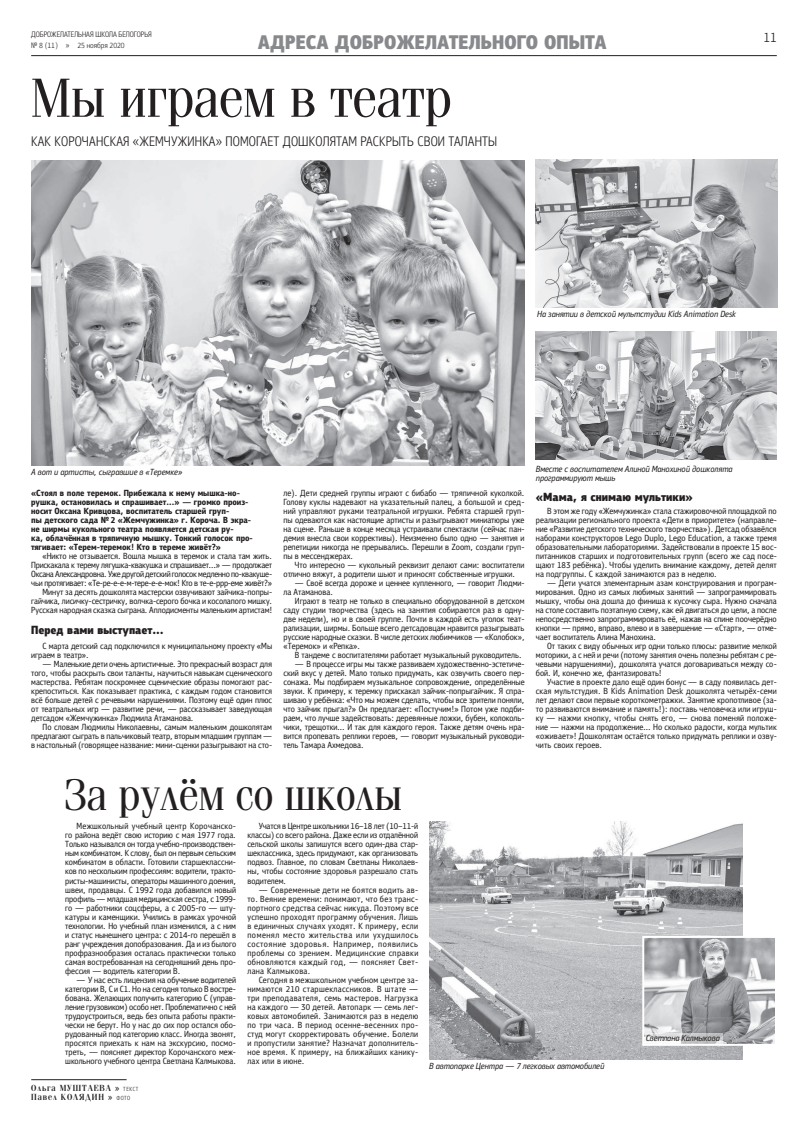
<style>
.page{position:relative;width:808px;height:1140px;background:#fff}
.page>*{position:absolute;margin:0;border:0;box-sizing:border-box;transform-origin:0 0}
.t1{font:56px "Free Fountain";letter-spacing:.01em;color:#231f20}
.t2{font:45px "Free Fountain";letter-spacing:.01em;color:#231f20}
.t3{font:900 20px "Free Korocha";color:#87898c}
.t4{font:300 14px "Free Korocha";letter-spacing:.01em;color:#231f20}
.t5{font:900 12px "Free Korocha";color:#231f20}
.t6{font:9px/9px "Free Korocha";color:#231f20;text-align:justify}
.t7{font:700 9px/9px "Free Korocha";color:#231f20}
.t8{font:italic 9px/9px "Free Korocha";letter-spacing:-.005em;color:#231f20}
.t9{font:600 9px/9px "Free Fountain";letter-spacing:.1em;color:#231f20}
.t10{font:300 8px/10.4px "Free Korocha";color:#231f20}
.s1{font-family:"Free Korocha";font-weight:400}
.s2{font-family:"Free Korocha";font-weight:300;font-size:6px}
</style>
<div class="page">
<hr style="left:31px;top:55px;width:746px;height:1px;background:#231f20">
<img style="left:429px;top:822px;width:314px;height:237px">
<img style="left:645px;top:939px;width:129px;height:103px">
<div style="left:642px;top:936px;width:135px;height:109px;border:2px solid #fff"></div>
<img style="left:536px;top:332px;width:241px;height:127px">
<img style="left:536px;top:159px;width:242px;height:149px">
<img style="left:31px;top:160px;width:493px;height:306px">
<hr style="left:31px;top:1079px;width:96px;height:1px;background:#231f20">
<svg style="left:645px;top:1033px;width:78px;height:11px"></svg>
<p class="t10" style="left:31px;top:29px;width:122px">ДОБРОЖЕЛАТЕЛЬНАЯ ШКОЛА БЕЛОГОРЬЯ № 8 (11) » 25 ноября 2020</p>
<h1 class="t1" style="left:31px;top:69px;width:421px">Мы играем в театр</h1>
<h3 class="t4" style="left:31px;top:134px;width:467px">КАК КОРОЧАНСКАЯ «ЖЕМЧУЖИНКА» ПОМОГАЕТ ДОШКОЛЯТАМ РАСКРЫТЬ СВОИ ТАЛАНТЫ</h3>
<h3 class="t3" style="left:258px;top:30px;width:350px">АДРЕСА ДОБРОЖЕЛАТЕЛЬНОГО ОПЫТА</h3>
<h3 class="t4" style="left:763px;top:29px;width:15px">11</h3>
<p class="t8" style="left:31px;top:468px;width:153px">А вот и артисты, сыгравшие в «Теремке»</p>
<p class="t8" style="left:537px;top:310px;width:200px">На занятии в детской мультстудии Kids Animation Desk</p>
<p class="t8" style="left:536px;top:464px;width:198px">Вместе с воспитателем Алиной Манохиной дошколята программируют мышь</p>
<p class="t7" style="left:31px;top:489px;width:223px">«Стоял в поле теремок. Прибежала к нему мышка-но&shy;рушка, остановилась и спрашивает…» — громко произ&shy;носит Оксана Кривцова, воспитатель старшей груп-<br>пы детского сада №2 «Жемчужинка» г. Короча. В экра&shy;не ширмы кукольного театра появляется детская ру-<br>ка, облачённая в тряпичную мышку. Тонкий голосок про&shy;тягивает: «Терем-теремок! Кто в тереме живёт?»</p>
<p class="t6" style="left:31px;top:552px;width:243px;text-align:right">«Никто не отзывается. Вошла мышка в теремок и стала там жить.<br>Прискакала к терему лягушка-квакушка и спрашивает…» — продолжает Оксана Александровна. Уже другой детский голосок медленно по-квакуше&shy;чьи протягивает: «Те-ре-е-е-м-тере-е-е-мок! Кто в те-е-ррр-еме живёт?» Минут за десять дошколята мастерски озвучивают зайчика-попры&shy;гайчика, лисичку-сестричку, волчка-серого бочка и косолапого мишку.<br>Русская народная сказка сыграна. Аплодисменты маленьким артистам!</p>
<h3 class="t5" style="left:31px;top:622px;width:134px">Перед вами выступает…</h3>
<p class="t6" style="left:31px;top:642px;width:242px;text-indent:11px">С марта детский сад подключился к муниципальному проекту «Мы играем в театр».</p>
<p class="t6" style="left:31px;top:660px;width:242px;text-indent:11px">— Маленькие дети очень артистичные. Это прекрасный возраст для того, чтобы раскрыть свои таланты, научиться навыкам сценического мастерства. Ребятам поскромнее сценические образы помогают рас&shy;крепоститься. Как показывает практика, с каждым годом становится всё больше детей с речевыми нарушениями. Поэтому ещё один плюс от театральных игр — развитие речи, — рассказывает заведующая детсадом «Жемчужинка» Людмила Атаманова.</p>
<p class="t6" style="left:31px;top:723px;width:242px;text-indent:11px">По словам Людмилы Николаевны, самым маленьким дошколятам предлагают сыграть в пальчиковый театр, вторым младшим группам — в настольный (говорящее название: мини-сценки разыгрывают на сто-</p>
<p class="t6" style="left:284px;top:489px;width:242px">ле). Дети средней группы играют с бибабо — тряпичной куколкой.<br>Голову куклы надевают на указательный палец, а большой и сред&shy;ний управляют руками театральной игрушки. Ребята старшей груп&shy;пы одеваются как настоящие артисты и разыгрывают миниатюры уже на сцене. Раньше в конце месяца устраивали спектакли (сейчас пан&shy;демия внесла свои коррективы). Неизменно было одно — занятия и репетиции никогда не прерывались. Перешли в Zoom, создали груп&shy;пы в мессенджерах.</p>
<p class="t6" style="left:284px;top:561px;width:242px;text-indent:11px">Что интересно — кукольный реквизит делают сами: воспитатели отлично вяжут, а родители шьют и приносят собственные игрушки.</p>
<p class="t6" style="left:284px;top:579px;width:242px;text-indent:11px">— Своё всегда дороже и ценнее купленного, — говорит Людми&shy;ла Атаманова.</p>
<p class="t6" style="left:284px;top:597px;width:243px;text-indent:11px">Играют в театр не только в специально оборудованной в детском саду студии творчества (здесь на занятия собираются раз в одну&shy;две недели), но и в своей группе. Почти в каждой есть уголок теат&shy;рализации, ширмы. Больше всего детсадовцам нравится разыгрывать русские народные сказки. В числе детских любимчиков — «Колобок», «Теремок» и «Репка».</p>
<p class="t6" style="left:295px;top:651px;width:228px">В тандеме с воспитателями работает музыкальный руководитель.</p>
<p class="t6" style="left:284px;top:660px;width:243px;text-indent:11px">— В процессе игры мы также развиваем художественно-эстетиче&shy;ский вкус у детей. Мало только придумать, как озвучить своего пер&shy;сонажа. Мы подбираем музыкальное сопровождение, определённые звуки. К примеру, к теремку прискакал зайчик-попрыгайчик. Я спра&shy;шиваю у ребёнка: «Что мы можем сделать, чтобы все зрители поняли, что зайчик прыгал?» Он предлагает: «Постучим!» Потом уже подби&shy;раем, что лучше задействовать: деревянные ложки, бубен, колоколь&shy;чики, трещотки… И так для каждого героя. Также детям очень нра&shy;вится пропевать реплики героев, — говорит музыкальный руководи&shy;тель Тамара Ахмедова.</p>
<h3 class="t5" style="left:536px;top:490px;width:158px">«Мама, я снимаю мультики»</h3>
<p class="t6" style="left:536px;top:507px;width:242px;text-indent:11px">В этом же году «Жемчужинка» стала стажировочной площадкой по реализации регионального проекта «Дети в приоритете» (направле&shy;ние «Развитие детского технического творчества»). Детсад обзавёлся наборами конструкторов Lego Duplо, Lego Education, а также тремя образовательными лабораториями. Задействовали в проекте 15 вос&shy;питанников старших и подготовительных групп (всего же сад посе&shy;щают 183 ребёнка). Чтобы уделить внимание каждому, детей делят на подгруппы. С каждой занимаются раз в неделю.</p>
<p class="t6" style="left:536px;top:579px;width:242px;text-indent:11px">— Дети учатся элементарным азам конструирования и програм&shy;мирования. Одно из самых любимых занятий — запрограммировать мышку, чтобы она дошла до финиша к кусочку сыра. Нужно сначала на столе составить поэтапную схему, как ей двигаться до цели, а после непосредственно запрограммировать её, нажав на спине поочерёдно кнопки — прямо, вправо, влево и в завершение — «Старт», — отме&shy;чает воспитатель Алина Манохина.</p>
<p class="t6" style="left:536px;top:642px;width:242px;text-indent:11px">От таких с виду обычных игр одни только плюсы: развитие мелкой моторики, а с ней и речи (потому занятия очень полезны ребятам с ре&shy;чевыми нарушениями), дошколята учатся договариваться между со&shy;бой. И, конечно же, фантазировать!</p>
<p class="t6" style="left:536px;top:678px;width:242px;text-indent:11px">Участие в проекте дало ещё один бонус — в саду появилась дет&shy;ская мультстудия. В Kids Animation Desk дошколята четырёх-семи лет делают свои первые короткометражки. Занятие кропотливое (за&shy;то развиваются внимание и память!): поставь человечка или игруш&shy;ку — нажми кнопку, чтобы снять его, — снова поменяй положе&shy;ние — нажми на продолжение… Но сколько радости, когда мультик «оживает»! Дошколятам остаётся только придумать реплики и озву&shy;чить своих героев.</p>
<h2 class="t2" style="left:65px;top:771px;width:338px">За рулём со школы</h2>
<p class="t6" style="left:65px;top:822px;width:172px;text-indent:11px">Межшкольный учебный центр Корочанско&shy;го района ведёт свою историю с мая 1977 года.<br>Только назывался он тогда учебно-производствен&shy;ным комбинатом. К слову, был он первым сельским комбинатом в области. Готовили старшеклассни&shy;ков по нескольким профессиям: водители, тракто&shy;ристы-машинисты, операторы машинного доения, швеи, продавцы. С 1992 года добавился новый профиль — младшая медицинская сестра, с 1999- го — работники соцсферы, а с 2005-го — шту&shy;катуры и каменщики. Учились в рамках урочной технологии. Но учебный план изменился, а с ним и статус нынешнего центра: с 2014-го перешёл в ранг учреждения допобразования. Да и из былого профразнообразия осталась практически только самая востребованная на сегодняшний день про&shy;фессия — водитель категории В.</p>
<p class="t6" style="left:65px;top:975px;width:172px;text-indent:11px">— У нас есть лицензия на обучение водителей категории В, С и С1. Но на сегодня только В востре&shy;бована. Желающих получить категорию С (управ&shy;ление грузовиком) особо нет. Проблематично с ней трудоустроиться, ведь без опыта работы практи&shy;чески не берут. Но у нас до сих пор остался обо&shy;рудованный под категорию класс. Иногда звонят, просятся приехать к нам на экскурсию, посмо&shy;треть, — поясняет директор Корочанского меж&shy;школьного учебного центра Светлана Калмыкова.</p>
<p class="t6" style="left:247px;top:822px;width:172px;text-indent:11px">Учатся в Центре школьники 16–18 лет (10–11‑й классы) со всего района. Даже если из отдалённой сельской школы запишутся всего один-два стар&shy;шеклассника, здесь придумают, как организовать подвоз. Главное, по словам Светланы Николаев&shy;ны, чтобы состояние здоровья разрешало стать водителем.</p>
<p class="t6" style="left:247px;top:885px;width:172px;text-indent:11px">— Современные дети не боятся водить ав&shy;то. Веяние времени: понимают, что без транс&shy;портного средства сейчас никуда. Поэтому все успешно проходят программу обучения. Лишь в единичных случаях уходят. К примеру, если поменял место жительства или ухудшилось состояние здоровья. Например, появились проблемы со зрением. Медицинские справки обновляются каждый год, — поясняет Свет&shy;лана Калмыкова.</p>
<p class="t6" style="left:247px;top:975px;width:172px;text-indent:11px">Сегодня в межшкольном учебном центре за&shy;нимаются 210 старшеклассников. В штате — три преподавателя, семь мастеров. Нагрузка на каждого — 30 детей. Автопарк — семь лег&shy;ковых автомобилей. Занимаются раз в неделю по три часа. В период осенне-весенних про&shy;студ могут скорректировать обучение. Болели и пропустили занятие? Назначат дополнитель&shy;ное время. К примеру, на ближайших канику&shy;лах или в июне.</p>
<p class="t9" style="left:31px;top:1083px;width:109px">Ольга МУШТАЕВА <span class="s1">»</span> <span class="s2">ТЕКСТ<br></span>Павел КОЛЯДИН <span class="s1">»</span> <span class="s2">ФОТО</span></p>
<p class="t8" style="left:429px;top:1061px;width:177px">В автопарке Центра — 7 легковых автомобилей</p>
<p class="t8" style="left:646px;top:1033px;width:75px">Светлана Калмыкова</p>
</div>
